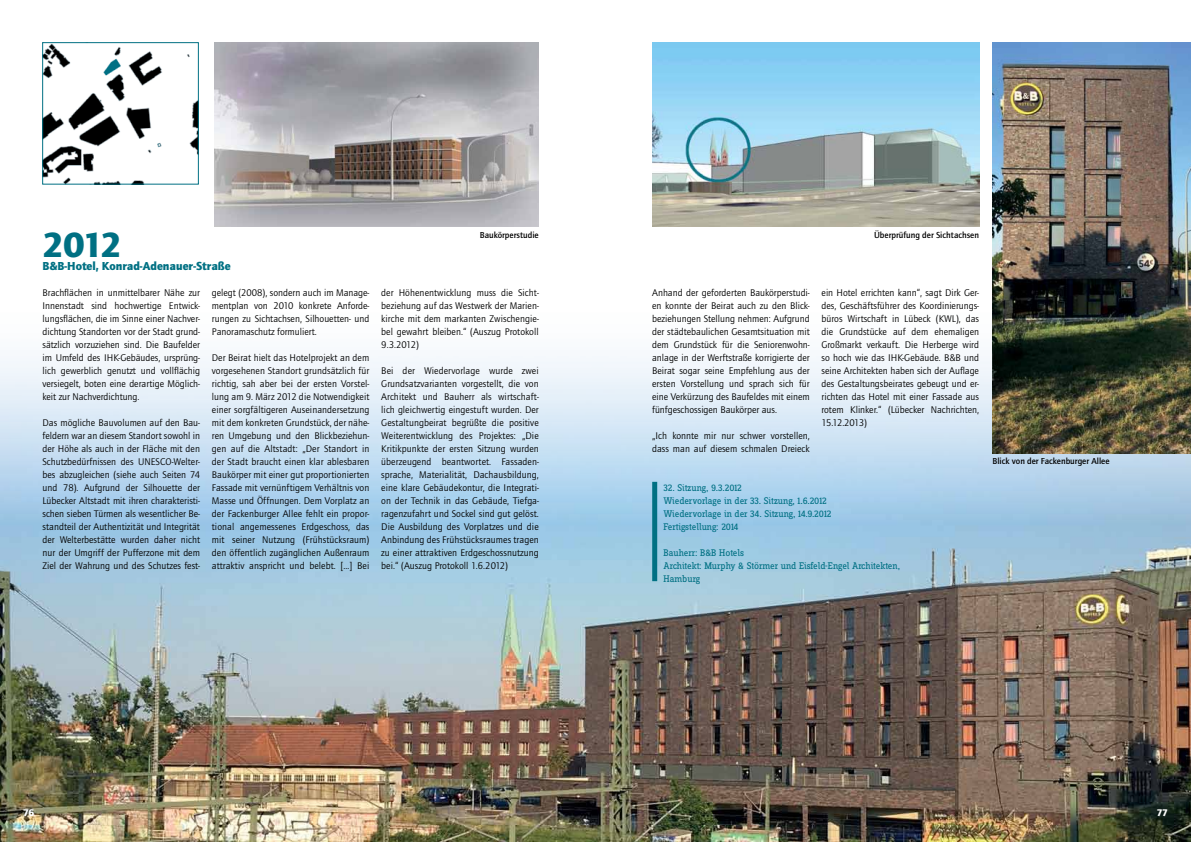
<style>
.page{position:relative;width:1191px;height:842px;background:#fff}
.page>*{position:absolute;margin:0;border:0;box-sizing:border-box;transform-origin:0 0}
.t1{font:900 36px "Quay Itc T";color:#007083}
.t2{font:900 12px "Quay Itc T";color:#007083}
.t3{font:10px/13px "Quay Itc T";color:#000;text-align:justify}
.t4{font:10px/13px "Zine Slab Dis";letter-spacing:-.01em;color:#007083}
.t5{font:900 10px "Quay Itc T";color:#fff}
.t6{font:700 9px "Quay Itc T";color:#000}
</style>
<div class="page">
<img style="left:0;top:356px;width:1191px;height:486px">
<img style="left:992px;top:43px;width:199px;height:410px">
<img style="left:652px;top:43px;width:327px;height:184px">
<div style="left:652px;top:482px;width:5px;height:99px;background:#007083"></div>
<img style="left:214px;top:43px;width:325px;height:184px">
<img style="left:45px;top:45px;width:151px;height:137px">
<h1 class="t1" style="left:43px;top:224px;width:80px">2012</h1>
<p class="t2" style="left:43px;top:259px;width:190px">B&amp;B-Hotel, Konrad-Adenauer-Straße</p>
<p class="t3" style="left:43px;top:286px;width:159px">Brachflächen in unmittelbarer Nähe zur Innenstadt sind hochwertige Entwick&shy;lungsflächen, die im Sinne einer Nachver&shy;dichtung Standorten vor der Stadt grund&shy;sätzlich vorzuziehen sind. Die Baufelder im Umfeld des IHK-Gebäudes, ursprüng&shy;lich gewerblich genutzt und vollflächig versiegelt, boten eine derartige Möglich&shy;keit zur Nachverdichtung.</p>
<p class="t3" style="left:43px;top:416px;width:159px">Das mögliche Bauvolumen auf den Bau&shy;feldern war an diesem Standort sowohl in der Höhe als auch in der Fläche mit den Schutzbedürfnissen des UNESCO-Welter&shy;bes abzugleichen (siehe auch Seiten 74 und 78). Aufgrund der Silhouette der Lübecker Altstadt mit ihren charakteristi&shy;schen sieben Türmen als wesentlicher Be&shy;standteil der Authentizität und Integrität der Welterbestätte wurden daher nicht nur der Umgriff der Pufferzone mit dem Ziel der Wahrung und des Schutzes fest-</p>
<p class="t3" style="left:212px;top:286px;width:159px">gelegt (2008), sondern auch im Manage&shy;mentplan von 2010 konkrete Anforde&shy;rungen zu Sichtachsen, Silhouetten- und Panoramaschutz formuliert.</p>
<p class="t3" style="left:212px;top:351px;width:159px">Der Beirat hielt das Hotelprojekt an dem vorgesehenen Standort grundsätzlich für richtig, sah aber bei der ersten Vorstel&shy;lung am 9. März 2012 die Notwendigkeit einer sorgfältigeren Auseinandersetzung mit dem konkreten Grundstück, der nähe&shy;ren Umgebung und den Blickbeziehun&shy;gen auf die Altstadt: „Der Standort in der Stadt braucht einen klar ablesbaren Baukörper mit einer gut proportionierten Fassade mit vernünftigem Verhältnis von Masse und Öffnungen. Dem Vorplatz an der Fackenburger Allee fehlt ein propor&shy;tional angemessenes Erdgeschoss, das mit seiner Nutzung (Frühstücksraum) den öffentlich zugänglichen Außenraum attraktiv anspricht und belebt. […] Bei</p>
<p class="t6" style="left:480px;top:230px;width:60px">Baukörperstudie</p>
<p class="t3" style="left:381px;top:286px;width:159px">der Höhenentwicklung muss die Sicht&shy;beziehung auf das Westwerk der Marien&shy;kirche mit dem markanten Zwischengie&shy;bel gewahrt bleiben.“ (Auszug Protokoll 9.3.2012)</p>
<p class="t3" style="left:381px;top:364px;width:159px">Bei der Wiedervorlage wurde zwei Grundsatzvarianten vorgestellt, die von Architekt und Bauherr als wirtschaft&shy;lich gleichwertig eingestuft wurden. Der Gestaltungbeirat begrüßte die positive Weiterentwicklung des Projektes: „Die Kritikpunkte der ersten Sitzung wurden überzeugend beantwortet. Fassaden&shy;sprache, Materialität, Dachausbildung, eine klare Gebäudekontur, die Integrati&shy;on der Technik in das Gebäude, Tiefga&shy;ragenzufahrt und Sockel sind gut gelöst.<br>Die Ausbildung des Vorplatzes und die Anbindung des Frühstücksraumes tragen zu einer attraktiven Erdgeschossnutzung bei.“ (Auszug Protokoll 1.6.2012)</p>
<p class="t5" style="left:23px;top:806px;width:13px">76</p>
<p class="t6" style="left:874px;top:230px;width:106px">Überprüfung der Sichtachsen</p>
<p class="t3" style="left:652px;top:286px;width:159px">Anhand der geforderten Baukörperstudi&shy;en konnte der Beirat auch zu den Blick&shy;beziehungen Stellung nehmen: Aufgrund der städtebaulichen Gesamtsituation mit dem Grundstück für die Seniorenwohn&shy;anlage in der Werftstraße korrigierte der Beirat sogar seine Empfehlung aus der ersten Vorstellung und sprach sich für eine Verkürzung des Baufeldes mit einem fünfgeschossigen Baukörper aus.</p>
<p class="t3" style="left:652px;top:429px;width:159px">„Ich konnte mir nur schwer vorstellen, dass man auf diesem schmalen Dreieck</p>
<p class="t3" style="left:821px;top:286px;width:159px">ein Hotel errichten kann“, sagt Dirk Ger&shy;des, Geschäftsführer des Koordinierungs&shy;büros Wirtschaft in Lübeck (KWL), das die Grundstücke auf dem ehemaligen Großmarkt verkauft. Die Herberge wird so hoch wie das IHK-Gebäude. B&amp;B und seine Architekten haben sich der Auflage des Gestaltungsbeirates gebeugt und er&shy;richten das Hotel mit einer Fassade aus rotem Klinker.“ (Lübecker Nachrichten, 15.12.2013)</p>
<p class="t4" style="left:663px;top:482px;width:169px">32. Sitzung, 9.3.2012<br>Wiedervorlage in der 33. Sitzung, 1.6.2012<br>Wiedervorlage in der 34. Sitzung, 14.9.2012<br>Fertigstellung: 2014</p>
<p class="t4" style="left:663px;top:547px;width:238px">Bauherr: B&amp;B Hotels<br>Architekt: Murphy &amp; Störmer und Eisfeld-Engel Architekten,<br>Hamburg</p>
<p class="t6" style="left:992px;top:456px;width:119px">Blick von der Fackenburger Allee</p>
<p class="t5" style="left:1156px;top:806px;width:13px">77</p>
</div>
